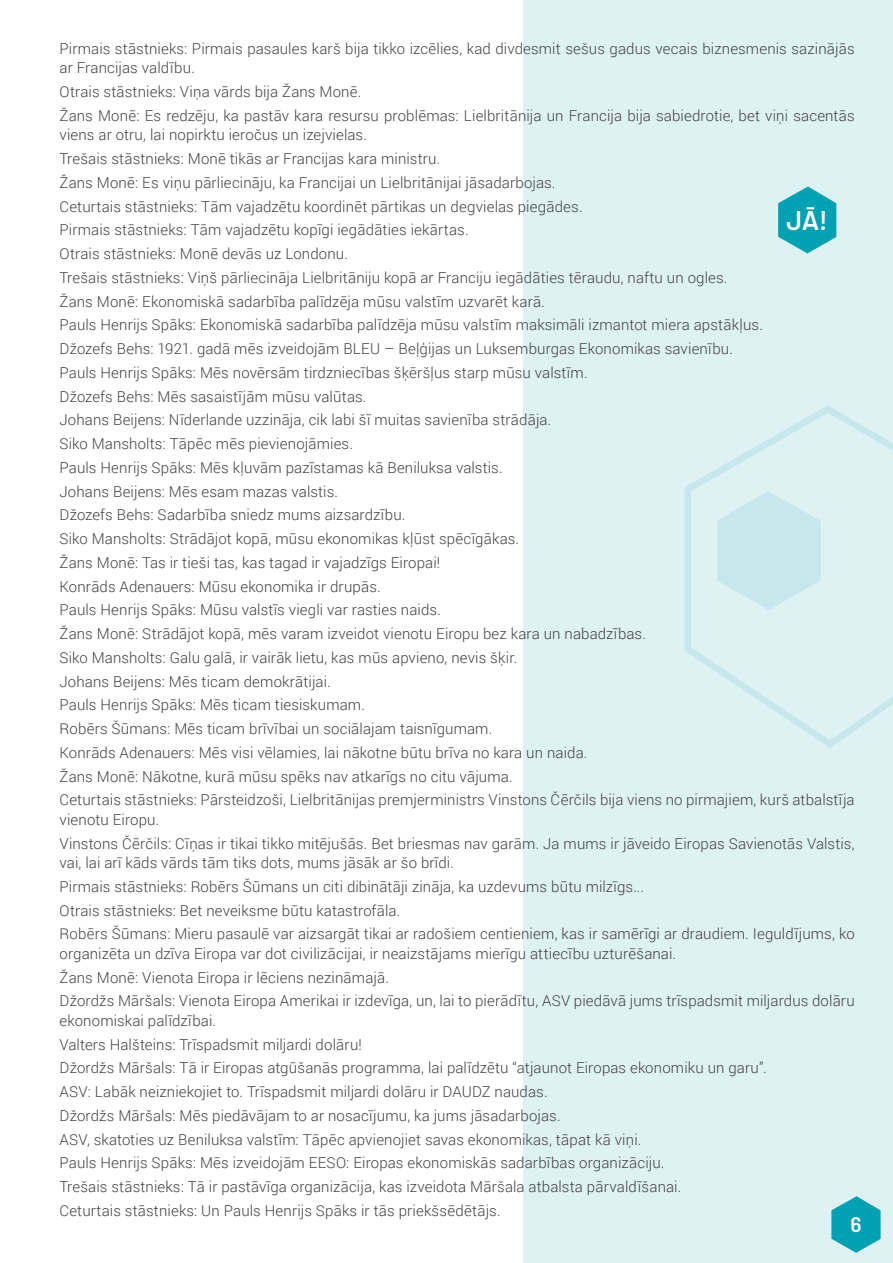
<style>
.page{position:relative;width:893px;height:1263px;background:#fff}
.page>*{position:absolute;margin:0;border:0;box-sizing:border-box;transform-origin:0 0}
.t1{font:600 27px "Barlow";color:#fff}
.t2{font:600 21px "Barlow";color:#fff}
.t3{font:300 15px/23.7px "Roboto";letter-spacing:.01em;color:#414042}
</style>
<div class="page">
<div style="left:523px;top:0;width:370px;height:1263px;background:#def1f3"></div>
<svg style="left:685px;top:406px;width:208px;height:342px"></svg>
<svg style="left:778px;top:186px;width:58px;height:67px"></svg>
<svg style="left:831px;top:1196px;width:50px;height:57px"></svg>
<p class="t3" style="left:60px;top:38px;width:797px;line-height:19.5px">Pirmais stāstnieks: Pirmais pasaules karš bija tikko izcēlies, kad divdesmit sešus gadus vecais biznesmenis sazinājās ar Francijas valdību.</p>
<p class="t3" style="left:60px;top:80px;width:797px">Otrais stāstnieks: Viņa vārds bija Žans Monē.<br>Žans Monē: Es redzēju, ka pastāv kara resursu problēmas: Lielbritānija un Francija bija sabiedrotie, bet viņi sacentās</p>
<p class="t3" style="left:60px;top:123px;width:797px">viens ar otru, lai nopirktu ieročus un izejvielas.<br>Trešais stāstnieks: Monē tikās ar Francijas kara ministru.<br>Žans Monē: Es viņu pārliecināju, ka Francijai un Lielbritānijai jāsadarbojas.<br>Ceturtais stāstnieks: Tām vajadzētu koordinēt pārtikas un degvielas piegādes.<br>Pirmais stāstnieks: Tām vajadzētu kopīgi iegādāties iekārtas.<br>Otrais stāstnieks: Monē devās uz Londonu.<br>Trešais stāstnieks: Viņš pārliecināja Lielbritāniju kopā ar Franciju iegādāties tēraudu, naftu un ogles.<br>Žans Monē: Ekonomiskā sadarbība palīdzēja mūsu valstīm uzvarēt karā.<br>Pauls Henrijs Spāks: Ekonomiskā sadarbība palīdzēja mūsu valstīm maksimāli izmantot miera apstākļus.<br>Džozefs Behs: 1921. gadā mēs izveidojām BLEU – Beļģijas un Luksemburgas Ekonomikas savienību.<br>Pauls Henrijs Spāks: Mēs novērsām tirdzniecības šķēršļus starp mūsu valstīm.<br>Džozefs Behs: Mēs sasaistījām mūsu valūtas.<br>Johans Beijens: Nīderlande uzzināja, cik labi šī muitas savienība strādāja.<br>Siko Mansholts: Tāpēc mēs pievienojāmies.<br>Pauls Henrijs Spāks: Mēs kļuvām pazīstamas kā Beniluksa valstis.<br>Johans Beijens: Mēs esam mazas valstis.<br>Džozefs Behs: Sadarbība sniedz mums aizsardzību.<br>Siko Mansholts: Strādājot kopā, mūsu ekonomikas kļūst spēcīgākas.<br>Žans Monē: Tas ir tieši tas, kas tagad ir vajadzīgs Eiropai!<br>Konrāds Adenauers: Mūsu ekonomika ir drupās.<br>Pauls Henrijs Spāks: Mūsu valstīs viegli var rasties naids.<br>Žans Monē: Strādājot kopā, mēs varam izveidot vienotu Eiropu bez kara un nabadzības.<br>Siko Mansholts: Galu galā, ir vairāk lietu, kas mūs apvieno, nevis šķir.<br>Johans Beijens: Mēs ticam demokrātijai.<br>Pauls Henrijs Spāks: Mēs ticam tiesiskumam.<br>Robērs Šūmans: Mēs ticam brīvībai un sociālajam taisnīgumam.<br>Konrāds Adenauers: Mēs visi vēlamies, lai nākotne būtu brīva no kara un naida.<br>Žans Monē: Nākotne, kurā mūsu spēks nav atkarīgs no citu vājuma.<br>Ceturtais stāstnieks: Pārsteidzoši, Lielbritānijas premjerministrs Vinstons Čērčils bija viens no pirmajiem, kurš atbalstīja</p>
<p class="t3" style="left:60px;top:807px;width:797px">vienotu Eiropu.<br>Vinstons Čērčils: Cīņas ir tikai tikko mitējušās. Bet briesmas nav garām. Ja mums ir jāveido Eiropas Savienotās Valstis,</p>
<p class="t3" style="left:60px;top:850px;width:797px">vai, lai arī kāds vārds tām tiks dots, mums jāsāk ar šo brīdi.<br>Pirmais stāstnieks: Robērs Šūmans un citi dibinātāji zināja, ka uzdevums būtu milzīgs...<br>Otrais stāstnieks: Bet neveiksme būtu katastrofāla.<br>Robērs Šūmans: Mieru pasaulē var aizsargāt tikai ar radošiem centieniem, kas ir samērīgi ar draudiem. Ieguldījums, ko</p>
<p class="t3" style="left:60px;top:941px;width:797px">organizēta un dzīva Eiropa var dot civilizācijai, ir neaizstājams mierīgu attiecību uzturēšanai.<br>Žans Monē: Vienota Eiropa ir lēciens nezināmajā.<br>Džordžs Māršals: Vienota Eiropa Amerikai ir izdevīga, un, lai to pierādītu, ASV piedāvā jums trīspadsmit miljardus dolāru</p>
<p class="t3" style="left:60px;top:1008px;width:709px">ekonomiskai palīdzībai.<br>Valters Halšteins: Trīspadsmit miljardi dolāru!<br>Džordžs Māršals: Tā ir Eiropas atgūšanās programma, lai palīdzētu “atjaunot Eiropas ekonomiku un garu”.<br>ASV: Labāk neizniekojiet to. Trīspadsmit miljardi dolāru ir DAUDZ naudas.<br>Džordžs Māršals: Mēs piedāvājam to ar nosacījumu, ka jums jāsadarbojas.<br>ASV, skatoties uz Beniluksa valstīm: Tāpēc apvienojiet savas ekonomikas, tāpat kā viņi.<br>Pauls Henrijs Spāks: Mēs izveidojām EESO: Eiropas ekonomiskās sadarbības organizāciju.<br>Trešais stāstnieks: Tā ir pastāvīga organizācija, kas izveidota Māršala atbalsta pārvaldīšanai.<br>Ceturtais stāstnieks: Un Pauls Henrijs Spāks ir tās priekšsēdētājs.</p>
<h2 class="t2" style="left:850px;top:1208px;width:13px">6</h2>
<h1 class="t1" style="left:786px;top:200px;width:43px">JĀ!</h1>
</div>
